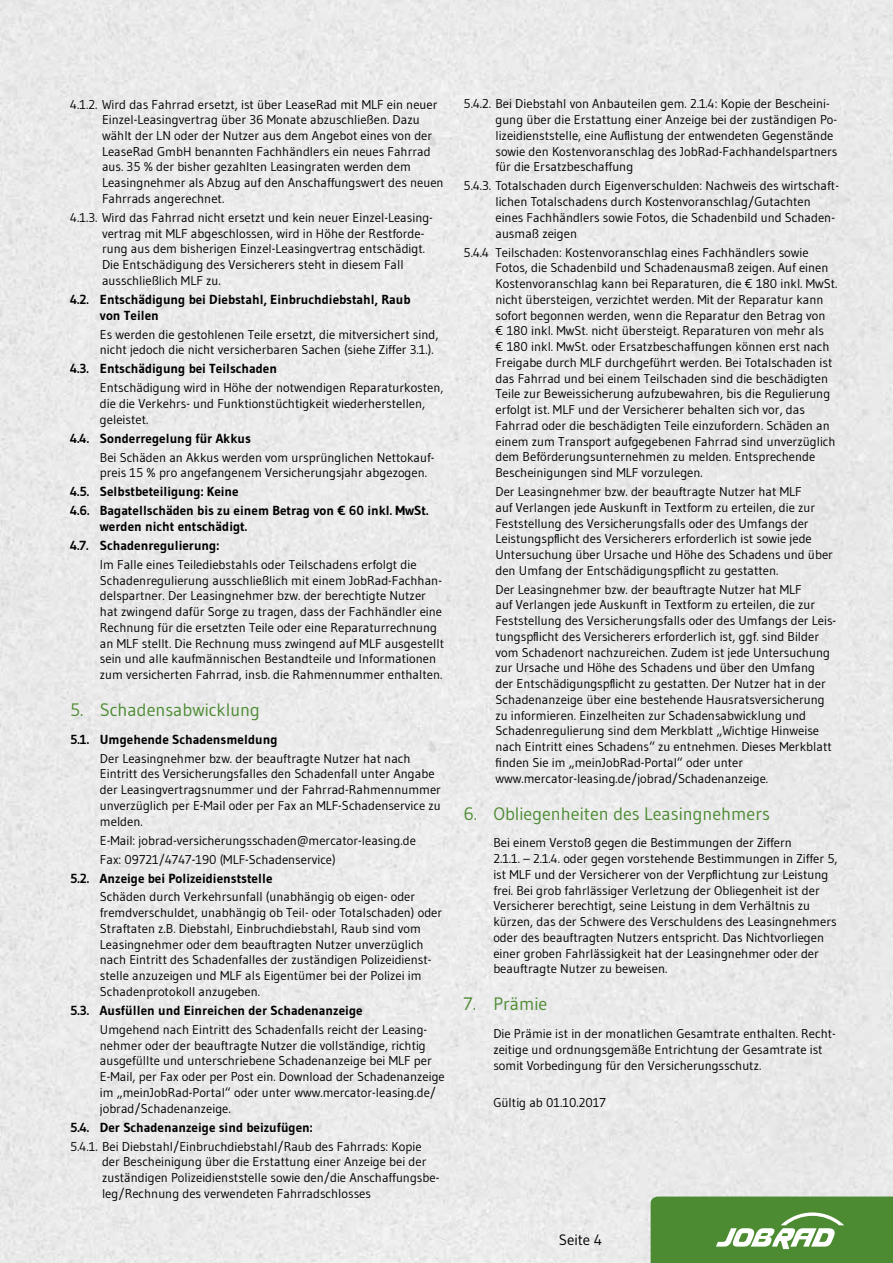
<style>
.page{position:relative;width:893px;height:1263px;background:#eaeaea}
.page>*{position:absolute;margin:0;border:0;box-sizing:border-box;transform-origin:0 0}
.t1{font:18px "Gudea";color:#4c8b32}
.t2{font:15px "Gudea";color:#000}
.t3{font:700 13.2px/18.9px "Gudea";color:#000}
.t4{font:12.75px/15.8px "Gudea";color:#000}
</style>
<div class="page">
<svg style="left:651px;top:1196px;width:242px;height:67px;background:#5f9748"></svg>
<p class="t4" style="left:102px;top:96px;width:343px;text-indent:-32px">4.1.2. Wird das Fahrrad ersetzt, ist über LeaseRad mit MLF ein neuer Einzel-Leasingvertrag über 36 Monate abzuschließen. Dazu wählt der LN oder der Nutzer aus dem Angebot eines von der LeaseRad GmbH benannten Fachhändlers ein neues Fahrrad aus. 35 % der bisher gezahlten Leasingraten werden dem Leasingnehmer als Abzug auf den Anschaffungswert des neuen Fahrrads angerechnet.</p>
<p class="t4" style="left:102px;top:209px;width:332px;text-indent:-32px">4.1.3. Wird das Fahrrad nicht ersetzt und kein neuer Einzel-Leasing&shy;vertrag mit MLF abgeschlossen, wird in Höhe der Restforde&shy;rung aus dem bisherigen Einzel-Leasingvertrag entschädigt.<br>Die Entschädigung des Versicherers steht in diesem Fall ausschließlich MLF zu.</p>
<p class="t3" style="left:100px;top:291px;width:312px;line-height:15.8px;text-indent:-30px">4.2. Entschädigung bei Diebstahl, Einbruchdiebstahl, Raub von Teilen</p>
<p class="t4" style="left:100px;top:326px;width:340px">Es werden die gestohlenen Teile ersetzt, die mitversichert sind, nicht jedoch die nicht versicherbaren Sachen (siehe Ziffer 3.1.).</p>
<p class="t3" style="left:70px;top:359px;width:208px">4.3. Entschädigung bei Teilschaden</p>
<p class="t4" style="left:100px;top:380px;width:345px">Entschädigung wird in Höhe der notwendigen Reparaturkosten, die die Verkehrs- und Funktionstüchtigkeit wiederherstellen, geleistet.</p>
<p class="t3" style="left:70px;top:428px;width:182px">4.4. Sonderregelung für Akkus</p>
<p class="t4" style="left:100px;top:449px;width:336px">Bei Schäden an Akkus werden vom ursprünglichen Nettokauf&shy;preis 15 % pro angefangenem Versicherungsjahr abgezogen.</p>
<p class="t3" style="left:70px;top:482px;width:360px">4.5. Selbstbeteiligung: Keine<br>4.6. Bagatellschäden bis zu einem Betrag von € 60 inkl. MwSt.</p>
<p class="t3" style="left:70px;top:517px;width:179px;text-indent:30px">werden nicht entschädigt.<br>4.7. Schadenregulierung:</p>
<p class="t4" style="left:100px;top:556px;width:346px">Im Falle eines Teilediebstahls oder Teilschadens erfolgt die Schadenregulierung ausschließlich mit einem JobRad-Fachhan&shy;delspartner. Der Leasingnehmer bzw. der berechtigte Nutzer hat zwingend dafür Sorge zu tragen, dass der Fachhändler eine Rechnung für die ersetzten Teile oder eine Reparaturrechnung an MLF stellt. Die Rechnung muss zwingend auf MLF ausgestellt sein und alle kaufmännischen Bestandteile und Informationen zum versicherten Fahrrad, insb. die Rahmennummer enthalten.</p>
<h1 class="t1" style="left:70px;top:699px;width:191px">5. Schadensabwicklung</h1>
<p class="t3" style="left:70px;top:730px;width:209px">5.1. Umgehende Schadensmeldung</p>
<p class="t4" style="left:100px;top:750px;width:343px">Der Leasingnehmer bzw. der beauftragte Nutzer hat nach Eintritt des Versicherungsfalles den Schadenfall unter Angabe der Leasingvertragsnummer und der Fahrrad-Rahmennummer unverzüglich per E-Mail oder per Fax an MLF-Schadenservice zu melden.</p>
<p class="t4" style="left:100px;top:830px;width:317px;line-height:18.9px">E-Mail: jobrad-versicherungsschaden@mercator-leasing.de<br>Fax: 09721/4747-190 (MLF-Schadenservice)</p>
<p class="t3" style="left:70px;top:868px;width:204px">5.2. Anzeige bei Polizeidienststelle</p>
<p class="t4" style="left:100px;top:889px;width:344px">Schäden durch Verkehrsunfall (unabhängig ob eigen- oder fremdverschuldet, unabhängig ob Teil- oder Totalschaden) oder Straftaten z.B. Diebstahl, Einbruchdiebstahl, Raub sind vom Leasingnehmer oder dem beauftragten Nutzer unverzüglich nach Eintritt des Schadenfalles der zuständigen Polizeidienst&shy;stelle anzuzeigen und MLF als Eigentümer bei der Polizei im Schadenprotokoll anzugeben.</p>
<p class="t3" style="left:70px;top:1001px;width:294px">5.3. Ausfüllen und Einreichen der Schadenanzeige</p>
<p class="t4" style="left:100px;top:1021px;width:346px">Umgehend nach Eintritt des Schadenfalls reicht der Leasing&shy;nehmer oder der beauftragte Nutzer die vollständige, richtig ausgefüllte und unterschriebene Schadenanzeige bei MLF per E-Mail, per Fax oder per Post ein. Download der Schadenanzeige im „meinJobRad-Portal“ oder unter www.mercator-leasing.de/ jobrad/Schadenanzeige.</p>
<p class="t3" style="left:70px;top:1117px;width:244px">5.4. Der Schadenanzeige sind beizufügen:</p>
<p class="t4" style="left:102px;top:1138px;width:339px;text-indent:-32px">5.4.1. Bei Diebstahl/Einbruchdiebstahl/Raub des Fahrrads: Kopie der Bescheinigung über die Erstattung einer Anzeige bei der zuständigen Polizeidienststelle sowie den/die Anschaffungsbe&shy;leg/Rechnung des verwendeten Fahrradschlosses</p>
<p class="t4" style="left:495px;top:96px;width:343px;text-indent:-32px">5.4.2. Bei Diebstahl von Anbauteilen gem. 2.1.4: Kopie der Bescheini&shy;gung über die Erstattung einer Anzeige bei der zuständigen Po&shy;lizeidienststelle, eine Auflistung der entwendeten Gegenstände sowie den Kostenvoranschlag des JobRad-Fachhandelspartners für die Ersatzbeschaffung</p>
<p class="t4" style="left:495px;top:178px;width:345px;text-indent:-32px">5.4.3. Totalschaden durch Eigenverschulden: Nachweis des wirtschaft&shy;lichen Totalschadens durch Kostenvoranschlag/Gutachten eines Fachhändlers sowie Fotos, die Schadenbild und Schaden&shy;ausmaß zeigen</p>
<p class="t4" style="left:495px;top:244px;width:344px;text-indent:-32px">5.4.4 Teilschaden: Kostenvoranschlag eines Fachhändlers sowie Fotos, die Schadenbild und Schadenausmaß zeigen. Auf einen Kostenvoranschlag kann bei Reparaturen, die € 180 inkl. MwSt. nicht übersteigen, verzichtet werden. Mit der Reparatur kann sofort begonnen werden, wenn die Reparatur den Betrag von<br>€ 180 inkl. MwSt. nicht übersteigt. Reparaturen von mehr als<br>€ 180 inkl. MwSt. oder Ersatzbeschaffungen können erst nach Freigabe durch MLF durchgeführt werden. Bei Totalschaden ist das Fahrrad und bei einem Teilschaden sind die beschädigten Teile zur Beweissicherung aufzubewahren, bis die Regulierung erfolgt ist. MLF und der Versicherer behalten sich vor, das Fahrrad oder die beschädigten Teile einzufordern. Schäden an einem zum Transport aufgegebenen Fahrrad sind unverzüglich dem Beförderungsunternehmen zu melden. Entsprechende Bescheinigungen sind MLF vorzulegen.</p>
<p class="t4" style="left:495px;top:483px;width:339px">Der Leasingnehmer bzw. der beauftragte Nutzer hat MLF<br>auf Verlangen jede Auskunft in Textform zu erteilen, die zur Feststellung des Versicherungsfalls oder des Umfangs der Leistungspflicht des Versicherers erforderlich ist sowie jede Untersuchung über Ursache und Höhe des Schadens und über den Umfang der Entschädigungspflicht zu gestatten.</p>
<p class="t4" style="left:495px;top:581px;width:342px">Der Leasingnehmer bzw. der beauftragte Nutzer hat MLF<br>auf Verlangen jede Auskunft in Textform zu erteilen, die zur Feststellung des Versicherungsfalls oder des Umfangs der Leis&shy;tungspflicht des Versicherers erforderlich ist, ggf. sind Bilder vom Schadenort nachzureichen. Zudem ist jede Untersuchung zur Ursache und Höhe des Schadens und über den Umfang<br>der Entschädigungspflicht zu gestatten. Der Nutzer hat in der Schadenanzeige über eine bestehende Hausratsversicherung zu informieren. Einzelheiten zur Schadensabwicklung und Schadenregulierung sind dem Merkblatt „Wichtige Hinweise nach Eintritt eines Schadens“ zu entnehmen. Dieses Merkblatt finden Sie im „meinJobRad-Portal“ oder unter www.mercator-leasing.de/jobrad/Schadenanzeige.</p>
<h1 class="t1" style="left:464px;top:802px;width:308px">6. Obliegenheiten des Leasingnehmers</h1>
<p class="t4" style="left:493px;top:835px;width:346px">Bei einem Verstoß gegen die Bestimmungen der Ziffern<br>2.1.1. – 2.1.4. oder gegen vorstehende Bestimmungen in Ziffer 5, ist MLF und der Versicherer von der Verpflichtung zur Leistung frei. Bei grob fahrlässiger Verletzung der Obliegenheit ist der Versicherer berechtigt, seine Leistung in dem Verhältnis zu kürzen, das der Schwere des Verschuldens des Leasingnehmers oder des beauftragten Nutzers entspricht. Das Nichtvorliegen einer groben Fahrlässigkeit hat der Leasingnehmer oder der beauftragte Nutzer zu beweisen.</p>
<h1 class="t1" style="left:464px;top:993px;width:85px">7. Prämie</h1>
<p class="t4" style="left:493px;top:1025px;width:344px">Die Prämie ist in der monatlichen Gesamtrate enthalten. Recht&shy;zeitige und ordnungsgemäße Entrichtung der Gesamtrate ist somit Vorbedingung für den Versicherungsschutz.</p>
<p class="t4" style="left:493px;top:1095px;width:114px">Gültig ab 01.10.2017</p>
<p class="t2" style="left:559px;top:1231px;width:45px">Seite 4</p>
</div>
